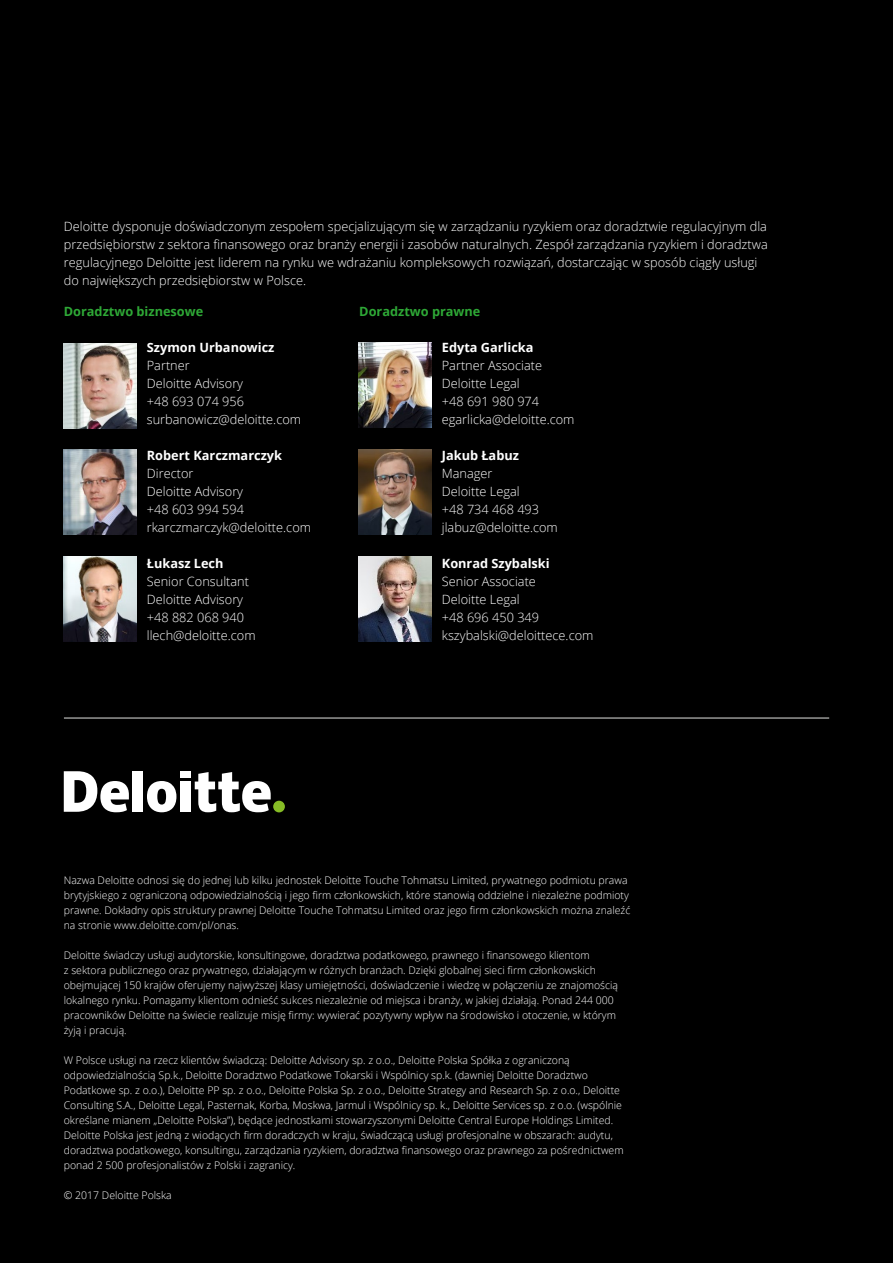
<style>
.page{position:relative;width:893px;height:1263px;background:#000}
.page>*{position:absolute;margin:0;border:0;box-sizing:border-box;transform-origin:0 0}
.t1{font:300 12.75px/18px "Open Sans";color:#fff}
.t2{font:700 12.75px "Open Sans";color:#fff}
.t3{font:700 12.75px "Open Sans";color:#2ea836}
.t4{font:300 10.5px/15px "Open Sans";color:#fff}
</style>
<div class="page">
<hr style="left:64px;top:718px;width:765px;height:1px;background:#e1e2e0">
<img style="left:359px;top:342px;width:72px;height:85px">
<img style="left:359px;top:556px;width:72px;height:85px">
<img style="left:359px;top:450px;width:72px;height:85px">
<img style="left:64px;top:343px;width:72px;height:85px">
<img style="left:64px;top:450px;width:72px;height:85px">
<img style="left:64px;top:556px;width:72px;height:85px">
<div style="left:273px;top:801px;width:12px;height:11px;background:#86bc25;border-radius:50%"></div>
<div style="left:133px;top:771px;width:10px;height:41px;background:#fff"></div>
<svg style="left:147px;top:781px;width:29px;height:31px"></svg>
<div style="left:180px;top:781px;width:11px;height:31px;background:#fff"></div>
<div style="left:180px;top:771px;width:11px;height:7px;background:#fff"></div>
<svg style="left:195px;top:772px;width:76px;height:40px"></svg>
<svg style="left:64px;top:771px;width:65px;height:41px"></svg>
<p class="t1" style="left:64px;top:217px;width:705px">Deloitte dysponuje doświadczonym zespołem specjalizującym się w zarządzaniu ryzykiem oraz doradztwie regulacyjnym dla przedsiębiorstw z sektora finansowego oraz branży energii i zasobów naturalnych. Zespół zarządzania ryzykiem i doradztwa regulacyjnego Deloitte jest liderem na rynku we wdrażaniu kompleksowych rozwiązań, dostarczając w sposób ciągły usługi do największych przedsiębiorstw w Polsce.</p>
<p class="t3" style="left:64px;top:302px;width:141px">Doradztwo biznesowe</p>
<p class="t3" style="left:359px;top:302px;width:123px">Doradztwo prawne</p>
<p class="t2" style="left:147px;top:338px;width:129px">Szymon Urbanowicz</p>
<p class="t1" style="left:147px;top:356px;width:156px">Partner<br>Deloitte Advisory<br>+48 693 074 956 surbanowicz@deloitte.com</p>
<p class="t2" style="left:147px;top:446px;width:137px">Robert Karczmarczyk</p>
<p class="t1" style="left:147px;top:464px;width:166px">Director<br>Deloitte Advisory<br>+48 603 994 594 rkarczmarczyk@deloitte.com</p>
<p class="t2" style="left:147px;top:554px;width:78px">Łukasz Lech</p>
<p class="t1" style="left:147px;top:572px;width:110px">Senior Consultant<br>Deloitte Advisory +48 882 068 940 llech@deloitte.com</p>
<p class="t2" style="left:442px;top:338px;width:93px">Edyta Garlicka</p>
<p class="t1" style="left:442px;top:356px;width:134px">Partner Associate<br>Deloitte Legal<br>+48 691 980 974 egarlicka@deloitte.com</p>
<p class="t2" style="left:442px;top:446px;width:79px">Jakub Łabuz</p>
<p class="t1" style="left:442px;top:464px;width:117px">Manager<br>Deloitte Legal<br>+48 734 468 493 jlabuz@deloitte.com</p>
<p class="t2" style="left:442px;top:554px;width:109px">Konrad Szybalski</p>
<p class="t1" style="left:442px;top:572px;width:153px">Senior Associate<br>Deloitte Legal<br>+48 696 450 349 kszybalski@deloittece.com</p>
<p class="t4" style="left:64px;top:872px;width:568px">Nazwa Deloitte odnosi się do jednej lub kilku jednostek Deloitte Touche Tohmatsu Limited, prywatnego podmiotu prawa brytyjskiego z ograniczoną odpowiedzialnością i jego firm członkowskich, które stanowią oddzielne i niezależne podmioty prawne. Dokładny opis struktury prawnej Deloitte Touche Tohmatsu Limited oraz jego firm członkowskich można znaleźć na stronie www.deloitte.com/pl/onas.</p>
<p class="t4" style="left:64px;top:947px;width:556px">Deloitte świadczy usługi audytorskie, konsultingowe, doradztwa podatkowego, prawnego i finansowego klientom<br>z sektora publicznego oraz prywatnego, działającym w różnych branżach. Dzięki globalnej sieci firm członkowskich obejmującej 150 krajów oferujemy najwyższej klasy umiejętności, doświadczenie i wiedzę w połączeniu ze znajomością lokalnego rynku. Pomagamy klientom odnieść sukces niezależnie od miejsca i branży, w jakiej działają. Ponad 244 000 pracowników Deloitte na świecie realizuje misję firmy: wywierać pozytywny wpływ na środowisko i otoczenie, w którym żyją i pracują.</p>
<p class="t4" style="left:64px;top:1052px;width:561px">W Polsce usługi na rzecz klientów świadczą: Deloitte Advisory sp. z o.o., Deloitte Polska Spółka z ograniczoną odpowiedzialnością Sp.k., Deloitte Doradztwo Podatkowe Tokarski i Wspólnicy sp.k. (dawniej Deloitte Doradztwo Podatkowe sp. z o.o.), Deloitte PP sp. z o.o., Deloitte Polska Sp. z o.o., Deloitte Strategy and Research Sp. z o.o., Deloitte Consulting S.A., Deloitte Legal, Pasternak, Korba, Moskwa, Jarmul i Wspólnicy sp. k., Deloitte Services sp. z o.o. (wspólnie określane mianem „Deloitte Polska”), będące jednostkami stowarzyszonymi Deloitte Central Europe Holdings Limited.<br>Deloitte Polska jest jedną z wiodących firm doradczych w kraju, świadczącą usługi profesjonalne w obszarach: audytu, doradztwa podatkowego, konsultingu, zarządzania ryzykiem, doradztwa finansowego oraz prawnego za pośrednictwem ponad 2 500 profesjonalistów z Polski i zagranicy.</p>
<p class="t4" style="left:64px;top:1188px;width:109px">© 2017 Deloitte Polska</p>
</div>
